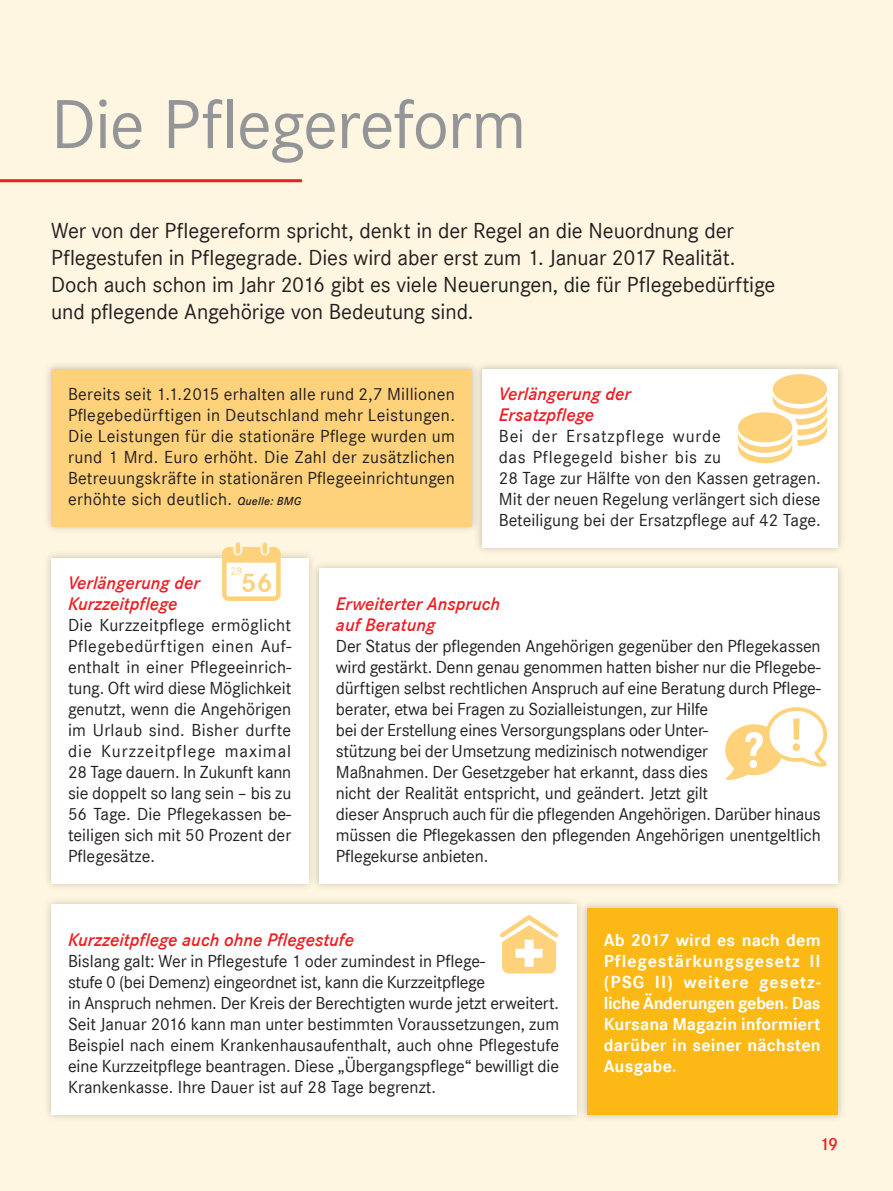
<style>
.page{position:relative;width:893px;height:1191px;background:#fef6e0}
.page>*{position:absolute;margin:0;border:0;box-sizing:border-box;transform-origin:0 0}
.t1{font:72px "Corporate S";letter-spacing:-.015em;color:#939598}
.t2{font:700 27.75px "Corporate S";color:#fed17b}
.t3{font:22.5px/27px "Corporate S";letter-spacing:-.005em;color:#231f20}
.t4{font:italic 600 18.75px/21px "Corporate S";color:#ee1d23}
.t5{font:18px/21px "Corporate S";letter-spacing:-.01em;color:#231f20}
.t6{font:700 18px/21px "Corporate S";letter-spacing:.01em;color:#fff;text-align:justify}
.t7{font:600 18px "Corporate S";color:#ee1d23}
.t8{font:11.7px "Corporate S";color:#fed17b}
.s1{font-weight:600;font-style:italic;font-size:12px}
</style>
<div class="page">
<hr style="left:0;top:179px;width:302px;height:3px;background:#ee1d23">
<div style="left:43px;top:360px;width:437px;height:174px;background:#231f20;opacity:.25"></div>
<div style="left:51px;top:369px;width:421px;height:157px;background:#fed17b"></div>
<div style="left:43px;top:896px;width:541px;height:226px;background:#231f20;opacity:.25"></div>
<div style="left:51px;top:904px;width:525px;height:210px;background:#fff"></div>
<div style="left:474px;top:360px;width:372px;height:195px;background:#231f20;opacity:.25"></div>
<div style="left:482px;top:369px;width:356px;height:178px;background:#fff"></div>
<div style="left:311px;top:560px;width:535px;height:331px;background:#231f20;opacity:.25"></div>
<div style="left:319px;top:568px;width:519px;height:315px;background:#fff"></div>
<svg style="left:725px;top:707px;width:102px;height:73px"></svg>
<svg style="left:738px;top:393px;width:89px;height:70px"></svg>
<div style="left:773px;top:374px;width:54px;height:30px;background:#fed17b;border-radius:50%"></div>
<div style="left:738px;top:412px;width:54px;height:30px;background:#fed17b;border-radius:50%"></div>
<div style="left:43px;top:549px;width:274px;height:342px;background:#231f20;opacity:.25"></div>
<div style="left:51px;top:558px;width:257px;height:325px;background:#fff"></div>
<svg style="left:236px;top:542px;width:4px;height:11px"></svg>
<svg style="left:263px;top:542px;width:4px;height:11px"></svg>
<svg style="left:222px;top:547px;width:59px;height:54px"></svg>
<div style="left:579px;top:899px;width:267px;height:223px;background:#231f20;opacity:.25"></div>
<div style="left:587px;top:907px;width:251px;height:207px;background:#fcb814"></div>
<svg style="left:500px;top:915px;width:59px;height:58px"></svg>
<h1 class="t1" style="left:51px;top:83px;width:477px">Die Pflegereform</h1>
<p class="t3" style="left:51px;top:217px;width:726px">Wer von der Pflegereform spricht, denkt in der Regel an die Neuordnung der Pflegestufen in Pflegegrade. Dies wird aber erst zum 1. Januar 2017 Realität.<br>Doch auch schon im Jahr 2016 gibt es viele Neuerungen, die für Pflegebedürftige und pflegende Angehörige von Bedeutung sind.</p>
<p class="t5" style="left:68px;top:384px;width:388px;text-align:justify">Bereits seit 1.1.2015 erhalten alle rund 2,7 Millionen Pflegebedürftigen in Deutschland mehr Leistungen.<br>Die Leistungen für die stationäre Pflege wurden um rund 1 Mrd. Euro erhöht. Die Zahl der zusätzlichen Betreuungskräfte in stationären Pflegeeinrichtungen erhöhte sich deutlich. <span class="s1">Quelle: BMG</span></p>
<p class="t4" style="left:499px;top:383px;width:133px">Verlängerung der<br>Ersatzpflege</p>
<p class="t5" style="left:499px;top:426px;width:323px">Bei der Ersatzpflege wurde<br>das Pflegegeld bisher bis zu<br>28 Tage zur Hälfte von den Kassen getragen.<br>Mit der neuen Regelung verlängert sich diese Beteiligung bei der Ersatzpflege auf 42 Tage.</p>
<p class="t8" style="left:230px;top:564px;width:14px">28</p>
<h2 class="t2" style="left:241px;top:567px;width:33px">56</h2>
<p class="t4" style="left:68px;top:572px;width:133px">Verlängerung der<br>Kurzzeitpflege</p>
<p class="t5" style="left:68px;top:615px;width:225px;text-align:justify">Die Kurzzeitpflege ermöglicht Pflegebedürftigen einen Auf&shy;enthalt in einer Pflegeeinrich&shy;tung. Oft wird diese Möglichkeit genutzt, wenn die Angehörigen im Urlaub sind. Bisher durfte die Kurzzeitpflege maximal 28 Tage dauern. In Zukunft kann sie doppelt so lang sein – bis zu 56 Tage. Die Pflegekassen be&shy;teiligen sich mit 50 Prozent der Pflegesätze.</p>
<p class="t4" style="left:336px;top:593px;width:166px">Erweiterter Anspruch auf Beratung</p>
<p class="t5" style="left:336px;top:636px;width:486px">Der Status der pflegenden Angehörigen gegenüber den Pflegekassen wird gestärkt. Denn genau genommen hatten bisher nur die Pflegebe&shy;dürftigen selbst rechtlichen Anspruch auf eine Beratung durch Pflege&shy;berater, etwa bei Fragen zu Sozialleistungen, zur Hilfe<br>bei der Erstellung eines Versorgungsplans oder Unter-<br>stützung bei der Umsetzung medizinisch notwendiger<br>Maßnahmen. Der Gesetzgeber hat erkannt, dass dies<br>nicht der Realität entspricht, und geändert. Jetzt gilt<br>dieser Anspruch auch für die pflegenden Angehörigen. Darüber hinaus müssen die Pflegekassen den pflegenden Angehörigen unentgeltlich Pflegekurse anbieten.</p>
<p class="t4" style="left:68px;top:929px;width:287px">Kurzzeitpflege auch ohne Pflegestufe</p>
<p class="t5" style="left:68px;top:951px;width:493px">Bislang galt: Wer in Pflegestufe 1 oder zumindest in Pflege-<br>stufe 0 (bei Demenz) eingeordnet ist, kann die Kurzzeitpflege<br>in Anspruch nehmen. Der Kreis der Berechtigten wurde jetzt erweitert.<br>Seit Januar 2016 kann man unter bestimmten Voraussetzungen, zum Beispiel nach einem Krankenhausaufenthalt, auch ohne Pflegestufe eine Kurzzeitpflege beantragen. Diese „Übergangspflege“ bewilligt die Krankenkasse. Ihre Dauer ist auf 28 Tage begrenzt.</p>
<p class="t6" style="left:604px;top:930px;width:218px">Ab 2017 wird es nach dem Pflegestärkungsgesetz II (PSG II) weitere gesetz&shy;liche Änderungen geben. Das Kursana Magazin informiert darüber in seiner nächsten Ausgabe.</p>
<p class="t7" style="left:819px;top:1134px;width:20px">19</p>
</div>
